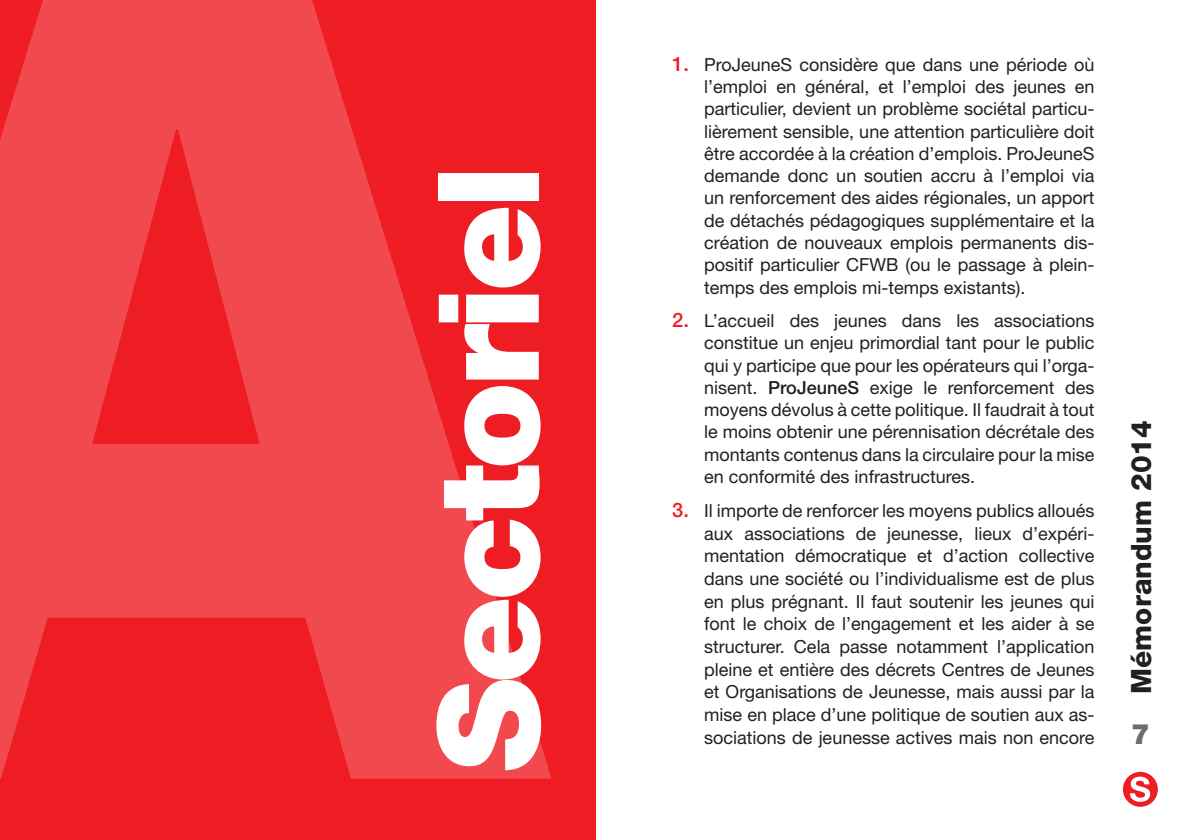
<style>
.page{position:relative;width:1191px;height:840px;background:#fff}
.page>*{position:absolute;margin:0;border:0;box-sizing:border-box;transform-origin:0 0}
.t1{font:800 1256.4px "Helvetica Neue";color:#fff;scale:.82 1}
.t2{font:900 140px "Helvetica Neue";letter-spacing:-.04em;color:#fff}
.t3{font:800 28px "Helvetica Neue";color:#231f20}
.t4{font:900 28px "Helvetica Neue";color:#6c6d70}
.Puces_Numéros__niv2{font:18px/22.2px "Helvetica Neue";color:#231f20;text-align:justify}
.s1{font-weight:500;font-size:20px;color:#ee1d23}
.s2{font-weight:500}
</style>
<div class="page">
<div style="left:1123px;top:771px;width:34px;height:35px;background:#ee1d23;border-radius:50%"></div>
<svg style="left:1130px;top:776px;width:20px;height:25px"></svg>
<div style="left:0;top:0;width:595px;height:839px;background:#ee1d23"></div>
<h1 class="t1" style="left:-187px;top:-417px;width:889px">A</h1>
<p class="t2" style="left:405px;top:771px;width:608px;rotate:-90deg">Sectoriel</p>
<p class="Puces_Numéros__niv2" style="left:704px;top:53px;width:392px;text-indent:-32px"><span class="s1">1.</span> ProJeuneS considère que dans une période où l’emploi en général, et l’emploi des jeunes en particulier, devient un problème sociétal particu&shy;lièrement sensible, une attention particulière doit être accordée à la création d’emplois. ProJeuneS demande donc un soutien accru à l’emploi via un renforcement des aides régionales, un apport de détachés pédagogiques supplémentaire et la création de nouveaux emplois permanents dis&shy;positif particulier CFWB (ou le passage à plein&shy;temps des emplois mi-temps existants).</p>
<p class="Puces_Numéros__niv2" style="left:704px;top:309px;width:392px;text-indent:-32px"><span class="s1">2.</span> L’accueil des jeunes dans les associations constitue un enjeu primordial tant pour le public qui y participe que pour les opérateurs qui l’orga&shy;nisent. <span class="s2">ProJeuneS</span> exige le renforcement des moyens dévolus à cette politique. Il faudrait à tout le moins obtenir une pérennisation décrétale des montants contenus dans la circulaire pour la mise en conformité des infrastructures.</p>
<p class="Puces_Numéros__niv2" style="left:704px;top:498px;width:392px;text-indent:-32px"><span class="s1">3.</span> Il importe de renforcer les moyens publics alloués aux associations de jeunesse, lieux d’expéri&shy;mentation démocratique et d’action collective dans une société ou l’individualisme est de plus en plus prégnant. Il faut soutenir les jeunes qui font le choix de l’engagement et les aider à se structurer. Cela passe notamment l’application pleine et entière des décrets Centres de Jeunes et Organisations de Jeunesse, mais aussi par la mise en place d’une politique de soutien aux as&shy;sociations de jeunesse actives mais non encore</p>
<h3 class="t3" style="left:1124px;top:693px;width:274px;rotate:-90deg">Mémorandum 2014</h3>
<h3 class="t4" style="left:1131px;top:716px;width:20px">7</h3>
</div>
